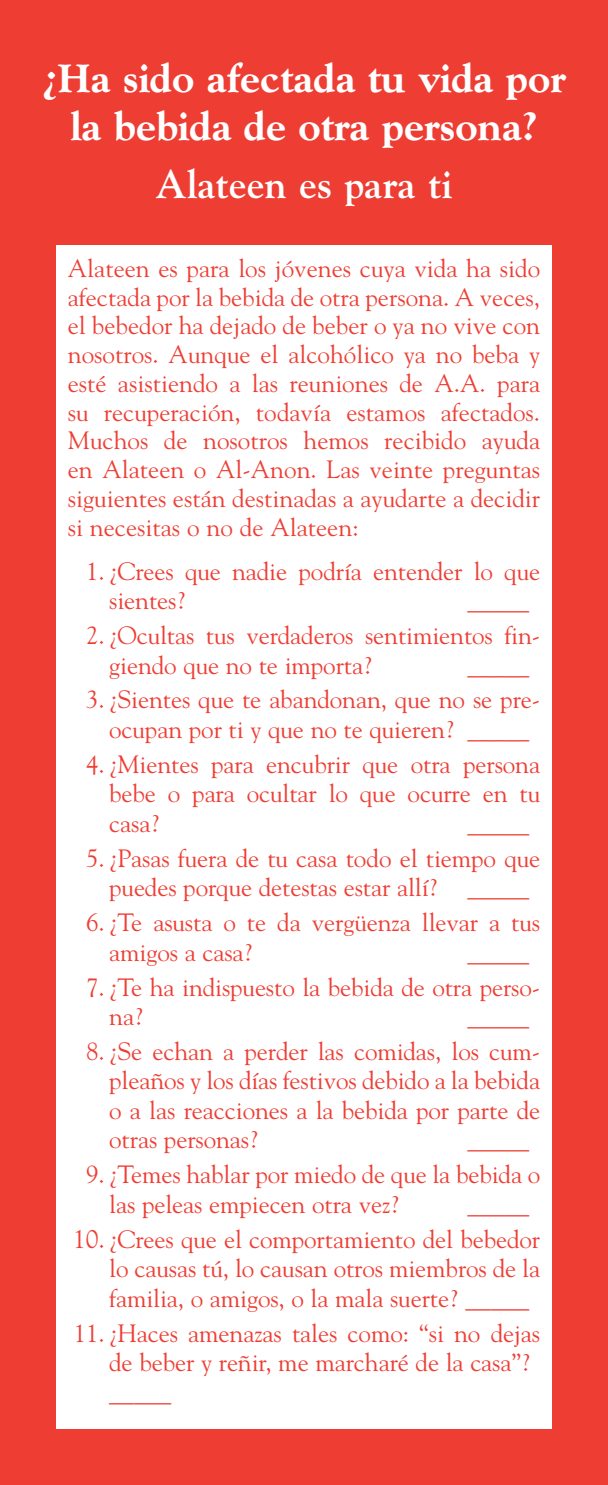
<style>
.page{position:relative;width:608px;height:1485px;background:#ee3e34}
.page>*{position:absolute;margin:0;border:0;box-sizing:border-box;transform-origin:0 0}
.t1{font:800 40px/48px "Goudy";color:#fff;text-align:center}
.t2{font:700 40px "Goudy";color:#fff}
.t3{font:25px/29.5px "Goudy";letter-spacing:-.005em;color:#ee3e34}
.s1{font-size:25.75px}
</style>
<div class="page">
<div style="left:56px;top:245px;width:495px;height:1184px;background:#fff"></div>
<h1 class="t1" style="left:42px;top:54px;width:525px">¿Ha sido afectada tu vida por la bebida de otra persona?</h1>
<h1 class="t2" style="left:155px;top:160px;width:298px">Alateen es para ti</h1>
<p class="t3" style="left:68px;top:253px;width:474px;line-height:28.8px;text-align:justify">Alateen es para los jóvenes cuya vida ha sido afectada por la bebida de otra persona. A veces, el bebedor ha dejado de beber o ya no vive con nosotros. Aunque el alcohólico ya no beba y esté asistiendo a las reuniones de A.A. para su recuperación, todavía estamos afectados.<br>Muchos de nosotros hemos recibido ayuda en Alateen o Al-Anon. Las veinte preguntas siguientes están destinadas a ayudarte a decidir si necesitas o no de Alateen:</p>
<p class="t3" style="left:109px;top:555px;width:432px;text-indent:-23px">1. ¿Crees que nadie podría entender lo que sientes?</p>
<p class="t3" style="left:467px;top:585px;width:64px">_____</p>
<p class="t3" style="left:109px;top:620px;width:432px;text-indent:-23px">2. ¿Ocultas tus verdaderos sentimientos fin&shy;giendo que no te importa?</p>
<p class="t3" style="left:467px;top:649px;width:64px">_____</p>
<p class="t3" style="left:86px;top:684px;width:455px;text-align:center">3. ¿Sientes que te abandonan, que no se pre&shy;ocupan por ti y que no te quieren? _____</p>
<p class="t3" style="left:109px;top:749px;width:432px;text-align:justify;text-indent:-23px">4. ¿Mientes para encubrir que otra persona bebe o para ocultar lo que ocurre en tu casa?</p>
<p class="t3" style="left:467px;top:808px;width:64px">_____</p>
<p class="t3" style="left:86px;top:843px;width:455px;text-align:center">5. ¿Pasas fuera de tu casa todo el tiempo que puedes porque detestas estar allí? _____</p>
<p class="t3" style="left:109px;top:907px;width:432px;text-indent:-23px">6. ¿Te asusta o te da vergüenza llevar a tus amigos a casa?</p>
<p class="t3" style="left:467px;top:936px;width:64px">_____</p>
<p class="t3" style="left:109px;top:971px;width:432px;text-indent:-23px">7. ¿Te ha indispuesto la bebida de otra perso&shy;na?</p>
<p class="t3" style="left:467px;top:1001px;width:64px">_____</p>
<p class="t3" style="left:109px;top:1036px;width:432px;text-align:justify;text-indent:-23px">8. ¿Se echan a perder las comidas, los cum&shy;pleaños y los días festivos debido a la bebida o a las reacciones a la bebida por parte de otras personas?</p>
<p class="t3" style="left:467px;top:1124px;width:64px">_____</p>
<p class="t3" style="left:109px;top:1159px;width:432px;text-indent:-23px">9. ¿Temes hablar por miedo de que la bebida o las peleas empiecen otra vez?</p>
<p class="t3" style="left:467px;top:1189px;width:64px">_____</p>
<p class="t3" style="left:109px;top:1224px;width:432px;text-align:justify;text-indent:-36px"><span class="s1">10.</span> ¿Crees que el comportamiento del bebedor lo causas tú, lo causan otros miembros de la familia, o amigos, o la mala suerte? <span class="s1">_____</span></p>
<p class="t3" style="left:109px;top:1317px;width:432px;text-indent:-35px">11. ¿Haces amenazas tales como: “si no dejas de beber y reñir, me marcharé de la casa”? _____</p>
</div>
